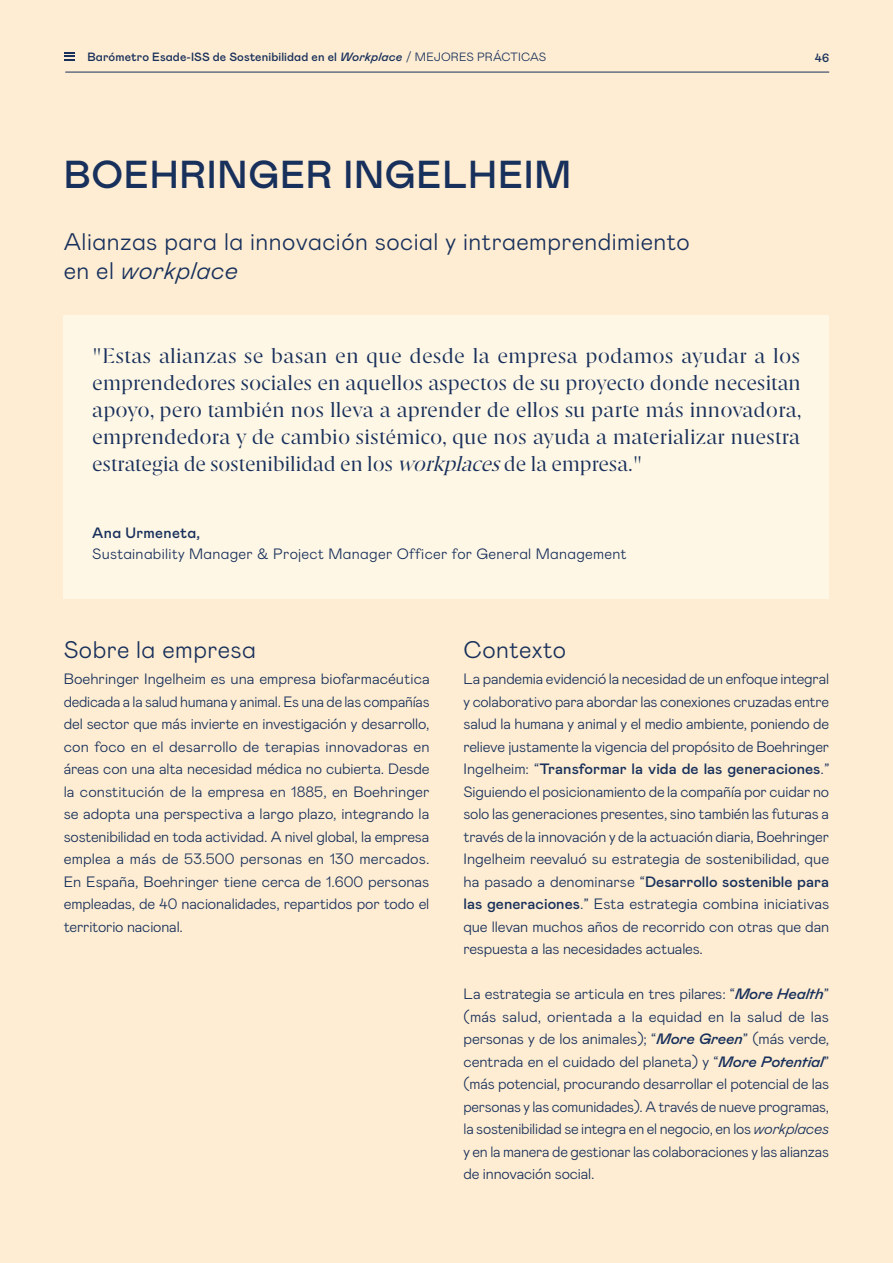
<style>
.page{position:relative;width:893px;height:1263px;background:#feedd2}
.page>*{position:absolute;margin:0;border:0;box-sizing:border-box;transform-origin:0 0}
.t1{font:500 39px "Mabry Pro";letter-spacing:.02em;color:#18305c}
.t2{font:300 24px/28.8px "Mabry Pro";letter-spacing:.02em;color:#18305c}
.t3{font:21px/27px "Esade";color:#18305c;text-align:justify}
.t4{font:300 15px/22.5px "Mabry Pro";letter-spacing:-.01em;color:#18305c;text-align:justify}
.t5{font:300 15px "Mabry Pro";letter-spacing:.02em;color:#18305c}
.t6{font:500 15px "Mabry Pro";letter-spacing:.02em;color:#18305c}
.t7{font:500 12px "Mabry Pro";letter-spacing:.01em;color:#18305c}
.s1{font-style:italic}
.s2{font-weight:300}
.s3{font-weight:500}
.s4{font-weight:500;font-style:italic}
</style>
<div class="page">
<svg style="left:64px;top:52px;width:11px;height:9px"></svg>
<hr style="left:65px;top:72px;width:764px;height:1px;background:#18305c">
<div style="left:64px;top:315px;width:765px;height:284px;background:#fff7e5"></div>
<p class="t7" style="left:87px;top:48px;width:460px">Barómetro Esade-ISS de Sostenibilidad en el <span class="s1">Workplace</span> <span class="s2">/ MEJORES PRÁCTICAS</span></p>
<p class="t7" style="left:815px;top:49px;width:16px">46</p>
<h1 class="t1" style="left:64px;top:146px;width:509px">BOEHRINGER INGELHEIM</h1>
<h2 class="t2" style="left:64px;top:226px;width:627px">Alianzas para la innovación social y intraemprendimiento en el <span class="s1">workplace</span></h2>
<p class="t3" style="left:92px;top:341px;width:711px">"Estas alianzas se basan en que desde la empresa podamos ayudar a los emprendedores sociales en aquellos aspectos de su proyecto donde necesitan apoyo, pero también nos lleva a aprender de ellos su parte más innovadora, emprendedora y de cambio sistémico, que nos ayuda a materializar nuestra estrategia de sostenibilidad en los <span class="s1">workplaces</span>de la empresa."</p>
<p class="t6" style="left:92px;top:522px;width:109px">Ana Urmeneta,</p>
<p class="t5" style="left:92px;top:543px;width:536px">Sustainability Manager &amp; Project Manager Officer for General Management</p>
<h2 class="t2" style="left:64px;top:634px;width:194px">Sobre la empresa</h2>
<p class="t4" style="left:64px;top:667px;width:367px">Boehringer Ingelheim es una empresa biofarmacéutica dedicada a la salud humana y animal. Es una de las compañías del sector que más invierte en investigación y desarrollo, con foco en el desarrollo de terapias innovadoras en áreas con una alta necesidad médica no cubierta. Desde la constitución de la empresa en 1885, en Boehringer se adopta una perspectiva a largo plazo, integrando la sostenibilidad en toda actividad. A nivel global, la empresa emplea a más de 53.500 personas en 130 mercados.<br>En España, Boehringer tiene cerca de 1.600 personas empleadas, de 40 nacionalidades, repartidos por todo el territorio nacional.</p>
<h2 class="t2" style="left:463px;top:634px;width:104px">Contexto</h2>
<p class="t4" style="left:463px;top:667px;width:367px">La pandemia evidenció la necesidad de un enfoque integral y colaborativo para abordar las conexiones cruzadas entre salud la humana y animal y el medio ambiente, poniendo de relieve justamente la vigencia del propósito de Boehringer Ingelheim: “<span class="s3">Transformar la vida de las generaciones</span>.” Siguiendo el posicionamiento de la compañía por cuidar no solo las generaciones presentes, sino también las futuras a través de la innovación y de la actuación diaria, Boehringer Ingelheim reevaluó su estrategia de sostenibilidad, que ha pasado a denominarse “<span class="s3">Desarrollo sostenible para las generaciones</span>.” Esta estrategia combina iniciativas que llevan muchos años de recorrido con otras que dan respuesta a las necesidades actuales.</p>
<p class="t4" style="left:463px;top:982px;width:367px">La estrategia se articula en tres pilares: “<span class="s4">More Health</span>” (más salud, orientada a la equidad en la salud de las personas y de los animales); “<span class="s4">More Green</span>” (más verde, centrada en el cuidado del planeta) y “<span class="s4">More Potential</span>” (más potencial, procurando desarrollar el potencial de las personas y las comunidades). A través de nueve programas, la sostenibilidad se integra en el negocio, en los <span class="s1">workplaces </span>y en la manera de gestionar las colaboraciones y las alianzas de innovación social.</p>
</div>
